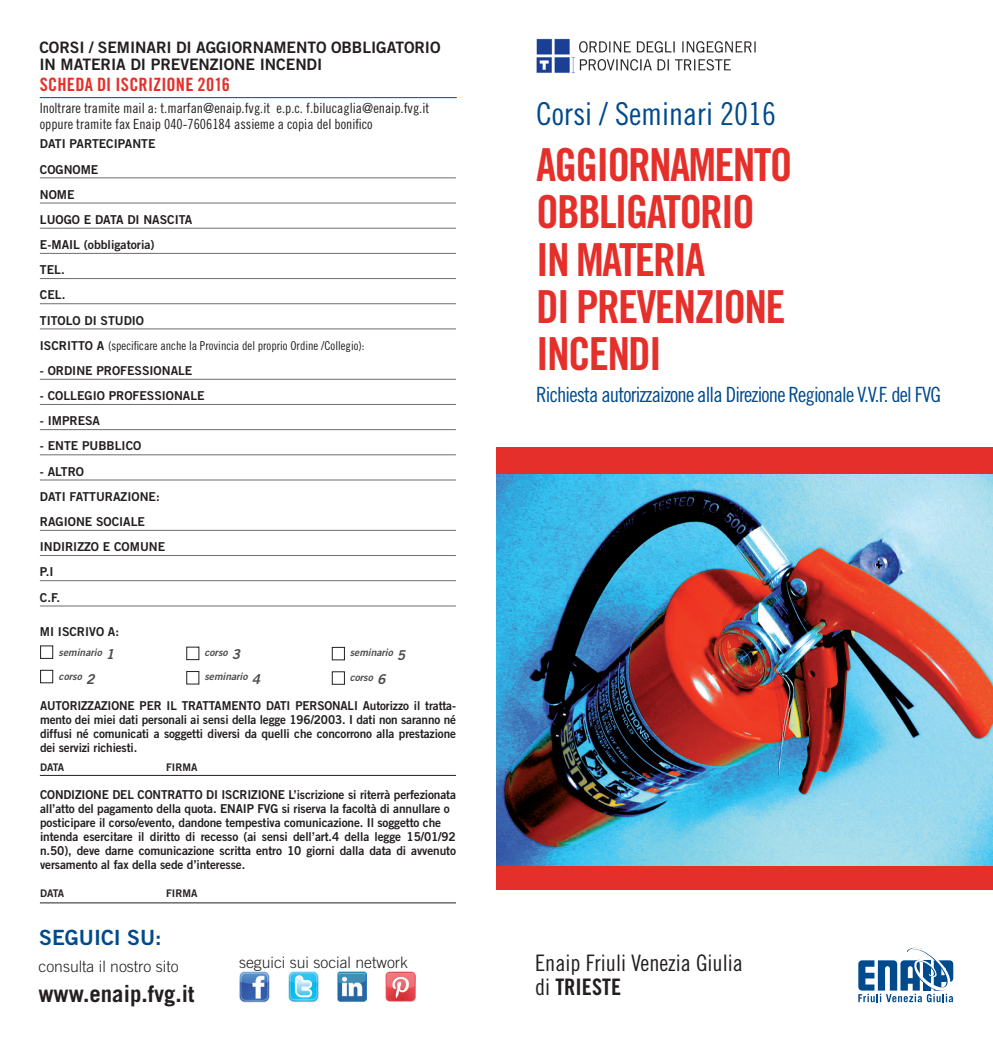
<style>
.page{position:relative;width:993px;height:1042px;background:#fff}
.page>*{position:absolute;margin:0;border:0;box-sizing:border-box;transform-origin:0 0}
.t1{font:45.5px "Trade Gothic Bold Cond Twenty";letter-spacing:-.04em;color:#e52f2a}
.t2{font:31.5px "Trade Gothic Cond Eighteen";color:#004a8b}
.testo_base{font:22.75px "Trade Gothic Cond Eighteen";color:#231f20}
.t3{font:700 22.75px "Trade Gothic";color:#231f20}
.testo_base-2{font:22.75px "Trade Gothic Bold Cond Twenty";color:#231f20}
.t4{font:21px "Trade Gothic Cond Eighteen";letter-spacing:-.04em;color:#004a8b}
.testo_base-3{font:21px "Trade Gothic Bold Two";color:#004a8b}
.titoli{font:18.38px "Trade Gothic Bold Cond Twenty";letter-spacing:.01em;color:#e52f2a}
.t5{font:15.75px "Trade Gothic Bold Two";letter-spacing:-.005em;color:#231f20}
.t6{font:300 15.75px "Trade Gothic";color:#231f20}
.testo_base-4{font:14px "Trade Gothic Cond Eighteen";color:#231f20}
.scheda_iscrizione{font:12.25px/14px "Trade Gothic Bold Two";letter-spacing:-.01em;color:#231f20}
.scheda_iscrizione-2{font:12.25px/14px "Trade Gothic Bold Two";letter-spacing:-.01em;color:#231f20;text-align:justify;scale:.96 1}
.scheda_iscrizione-3{font:12.25px "Trade Gothic Cond Eighteen";color:#231f20}
.t7{font:10.5px "Trade Gothic Bold Two";color:#231f20}
.t8{font:italic 10.15px "Trade Gothic Bold Two";color:#4b4c4d}
.s1{font-family:"Trade Gothic Bold Two"}
.s2{font-size:13.65px}
.s3{font-family:"Trade Gothic Cond Eighteen"}
</style>
<div class="page">
<svg style="left:858px;top:948px;width:94px;height:54px"></svg>
<img style="left:536px;top:38px;width:220px;height:36px">
<img style="left:240px;top:972px;width:29px;height:30px">
<img style="left:288px;top:972px;width:30px;height:30px">
<img style="left:337px;top:972px;width:30px;height:29px">
<img style="left:385px;top:972px;width:30px;height:29px">
<div style="left:496px;top:864px;width:496px;height:26px;background:#e52f2a"></div>
<img style="left:496px;top:474px;width:496px;height:391px">
<hr style="left:40px;top:178px;width:416px;height:1px;background:#6c6d70">
<hr style="left:40px;top:203px;width:416px;height:1px;background:#6c6d70">
<hr style="left:40px;top:228px;width:416px;height:1px;background:#6c6d70">
<hr style="left:40px;top:253px;width:416px;height:1px;background:#6c6d70">
<hr style="left:40px;top:278px;width:416px;height:1px;background:#6c6d70">
<hr style="left:40px;top:303px;width:416px;height:1px;background:#6c6d70">
<hr style="left:40px;top:329px;width:416px;height:1px;background:#6c6d70">
<hr style="left:40px;top:379px;width:416px;height:1px;background:#6c6d70">
<hr style="left:40px;top:404px;width:416px;height:1px;background:#6c6d70">
<hr style="left:40px;top:429px;width:416px;height:1px;background:#6c6d70">
<hr style="left:40px;top:454px;width:416px;height:1px;background:#6c6d70">
<hr style="left:40px;top:480px;width:416px;height:1px;background:#6c6d70">
<hr style="left:40px;top:530px;width:416px;height:1px;background:#6c6d70">
<hr style="left:40px;top:555px;width:416px;height:1px;background:#6c6d70">
<hr style="left:40px;top:580px;width:416px;height:1px;background:#6c6d70">
<hr style="left:40px;top:606px;width:416px;height:1px;background:#6c6d70">
<hr style="left:40px;top:775px;width:416px;height:1px;background:#231f20">
<hr style="left:40px;top:902px;width:416px;height:1px;background:#231f20">
<hr style="left:40px;top:97px;width:416px;height:1px;background:#004a8b">
<div style="left:40px;top:646px;width:13px;height:12px;border:1px solid #231f20"></div>
<div style="left:332px;top:647px;width:12px;height:13px;border:1px solid #231f20"></div>
<div style="left:40px;top:670px;width:13px;height:13px;border:1px solid #231f20"></div>
<div style="left:186px;top:647px;width:13px;height:13px;border:1px solid #231f20"></div>
<div style="left:186px;top:671px;width:13px;height:13px;border:1px solid #231f20"></div>
<div style="left:496px;top:447px;width:496px;height:27px;background:#e52f2a"></div>
<p class="t5" style="left:39px;top:38px;width:402px">CORSI / SEMINARI DI AGGIORNAMENTO OBBLIGATORIO</p>
<p class="t5" style="left:39px;top:55px;width:284px">IN MATERIA DI PREVENZIONE INCENDI</p>
<p class="titoli" style="left:40px;top:74px;width:192px">SCHEDA DI ISCRIZIONE 2016</p>
<p class="testo_base-4" style="left:40px;top:100px;width:391px">Inoltrare tramite mail a: t.marfan@enaip.fvg.it e.p.c. f.bilucaglia@enaip.fvg.it</p>
<p class="testo_base-4" style="left:40px;top:116px;width:334px">oppure tramite fax Enaip 040-7606184 assieme a copia del bonifico</p>
<p class="scheda_iscrizione" style="left:40px;top:137px;width:117px">DATI PARTECIPANTE</p>
<p class="scheda_iscrizione" style="left:40px;top:162px;width:60px">COGNOME</p>
<p class="scheda_iscrizione" style="left:40px;top:187px;width:36px">NOME</p>
<p class="scheda_iscrizione" style="left:40px;top:212px;width:154px">LUOGO E DATA DI NASCITA</p>
<p class="scheda_iscrizione" style="left:40px;top:237px;width:116px">E-MAIL (obbligatoria)</p>
<p class="scheda_iscrizione" style="left:40px;top:263px;width:26px">TEL.</p>
<p class="scheda_iscrizione" style="left:40px;top:288px;width:27px">CEL.</p>
<p class="scheda_iscrizione" style="left:40px;top:313px;width:106px">TITOLO DI STUDIO</p>
<p class="scheda_iscrizione-3" style="left:40px;top:338px;width:326px"><span class="s1">ISCRITTO A</span> (specificare anche la Provincia del proprio Ordine /Collegio):</p>
<p class="scheda_iscrizione" style="left:40px;top:363px;width:154px">- ORDINE PROFESSIONALE</p>
<p class="scheda_iscrizione" style="left:40px;top:388px;width:166px">- COLLEGIO PROFESSIONALE</p>
<p class="scheda_iscrizione" style="left:40px;top:414px;width:62px">- IMPRESA</p>
<p class="scheda_iscrizione" style="left:40px;top:439px;width:103px">- ENTE PUBBLICO</p>
<p class="scheda_iscrizione" style="left:40px;top:464px;width:46px">- ALTRO</p>
<p class="scheda_iscrizione" style="left:40px;top:489px;width:121px">DATI FATTURAZIONE:</p>
<p class="scheda_iscrizione" style="left:40px;top:514px;width:107px">RAGIONE SOCIALE</p>
<p class="scheda_iscrizione" style="left:40px;top:539px;width:127px">INDIRIZZO E COMUNE</p>
<p class="scheda_iscrizione" style="left:40px;top:565px;width:15px">P.I</p>
<p class="scheda_iscrizione" style="left:40px;top:590px;width:22px">C.F.</p>
<p class="scheda_iscrizione" style="left:40px;top:624px;width:81px">MI ISCRIVO A:</p>
<p class="t8" style="left:59px;top:646px;width:57px">seminario <span class="s2">1</span></p>
<p class="t8" style="left:349px;top:646px;width:57px">seminario <span class="s2">5</span></p>
<p class="t8" style="left:59px;top:670px;width:37px">corso <span class="s2">2</span></p>
<p class="t8" style="left:204px;top:646px;width:37px">corso <span class="s2">3</span></p>
<p class="t8" style="left:204px;top:670px;width:57px">seminario <span class="s2">4</span></p>
<p class="t8" style="left:349px;top:670px;width:37px">corso <span class="s2">6</span></p>
<p class="scheda_iscrizione-2" style="left:40px;top:698px;width:434px">AUTORIZZAZIONE PER IL TRATTAMENTO DATI PERSONALI Autorizzo il tratta&shy;mento dei miei dati personali ai sensi della legge 196/2003. I dati non saranno né diffusi né comunicati a soggetti diversi da quelli che concorrono alla prestazione dei servizi richiesti.</p>
<p class="t7" style="left:40px;top:761px;width:26px">DATA</p>
<p class="t7" style="left:166px;top:761px;width:33px">FIRMA</p>
<p class="scheda_iscrizione" style="left:40px;top:787px;width:417px">CONDIZIONE DEL CONTRATTO DI ISCRIZIONE L’iscrizione si riterrà perfezionata all’atto del pagamento della quota. ENAIP FVG si riserva la facoltà di annullare o</p>
<p class="scheda_iscrizione" style="left:40px;top:815px;width:402px">posticipare il corso/evento, dandone tempestiva comunicazione. Il soggetto che</p>
<p class="scheda_iscrizione" style="left:40px;top:829px;width:417px;text-align:justify">intenda esercitare il diritto di recesso (ai sensi dell’art.4 della legge 15/01/92 n.50), deve darne comunicazione scritta entro 10 giorni dalla data di avvenuto versamento al fax della sede d’interesse.</p>
<p class="t7" style="left:40px;top:887px;width:26px">DATA</p>
<p class="t7" style="left:166px;top:887px;width:33px">FIRMA</p>
<p class="testo_base-3" style="left:39px;top:925px;width:124px">SEGUICI SU:</p>
<p class="t3" style="left:38px;top:980px;width:157px">www.enaip.fvg.it</p>
<p class="t6" style="left:38px;top:957px;width:142px">consulta il nostro sito</p>
<p class="t6" style="left:239px;top:953px;width:170px">seguici sui social network</p>
<p class="t2" style="left:536px;top:95px;width:241px">Corsi / Seminari 2016</p>
<p class="t1" style="left:536px;top:137px;width:258px">AGGIORNAMENTO</p>
<p class="t1" style="left:536px;top:185px;width:220px">OBBLIGATORIO</p>
<p class="t1" style="left:536px;top:232px;width:170px">IN MATERIA</p>
<p class="t1" style="left:536px;top:279px;width:251px">DI PREVENZIONE</p>
<p class="t1" style="left:536px;top:326px;width:127px">INCENDI</p>
<p class="t4" style="left:536px;top:382px;width:406px">Richiesta autorizzaizone alla Direzione Regionale V.V.F. del FVG</p>
<p class="testo_base" style="left:535px;top:949px;width:209px">Enaip Friuli Venezia Giulia</p>
<p class="testo_base-2" style="left:535px;top:973px;width:87px"><span class="s3">di</span> TRIESTE</p>
</div>
